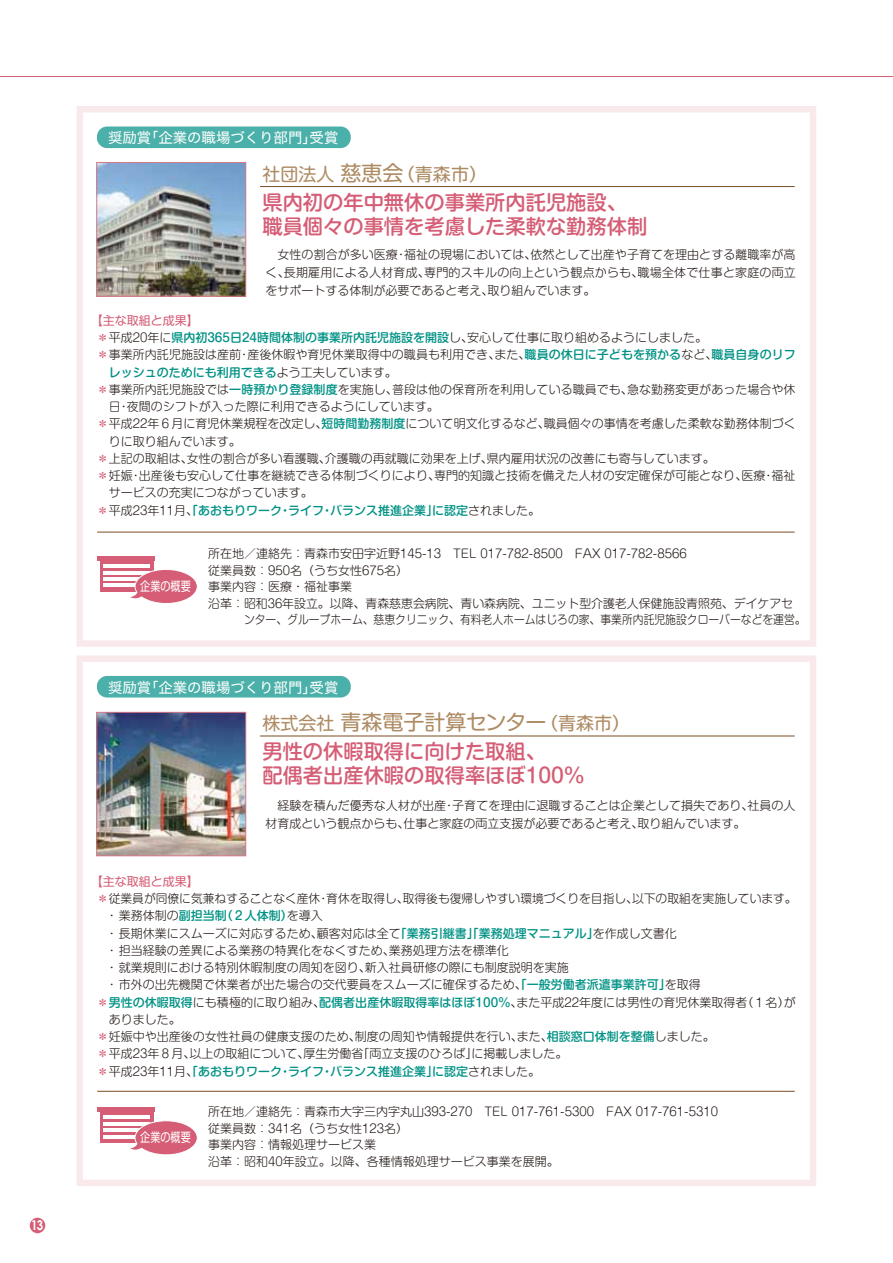
<style>
.page{position:relative;width:893px;height:1263px;background:#fff}
.page>*{position:absolute;margin:0;border:0;box-sizing:border-box;transform-origin:0 0}
.t1{font:21px "Shin M Go Pro";color:#ad8b63}
.t2{font:500 20.25px/24px "Shin M Go Pro";color:#d55e76}
.t3{font:18px "Shin M Go Pro";color:#ad8b63}
.t4{font:14.4px "Hiragino Kaku W4 90 msp RKSJ H";color:#fff}
.t5{font:700 13.5px "Century Gothic";color:#fff;scale:.85 1}
.t6{font:12.6px "Shin M Go Pro";color:#fff;scale:.8 1}
.t7{font:300 12px/16.5px "Shin M Go Pro";color:#221815}
.t8{font:500 12px "Shin M Go Pro";color:#009285}
.t9{font:12px "Shin M Go Pro";color:#d55e76}
.s1{font-size:21px}
.s2{color:#d55e76}
.s3{font-weight:500;color:#009285}
.s4{font-weight:300;color:#221815}
.s5{font-weight:300;color:#d55e76}
.s6{font-size:18px}
</style>
<div class="page">
<div style="left:30px;top:1218px;width:15px;height:15px;background:#d55e76;border-radius:50%"></div>
<div style="left:77px;top:106px;width:739px;height:541px;border:6px solid #f9e9eb"></div>
<div style="left:77px;top:655px;width:739px;height:531px;border:6px solid #f9e9eb"></div>
<img style="left:99px;top:164px;width:145px;height:130px">
<div style="left:97px;top:162px;width:149px;height:134px;border:1px solid #da7888"></div>
<img style="left:99px;top:714px;width:145px;height:140px">
<div style="left:97px;top:712px;width:149px;height:144px;border:1px solid #da7888"></div>
<div style="left:97px;top:126px;width:254px;height:22px;background:#4ab0a9;border-radius:10px"></div>
<hr style="left:0;top:76px;width:893px;height:1px;background:#d55e76">
<hr style="left:260px;top:186px;width:535px;height:1px;background:#7c4e25">
<hr style="left:97px;top:532px;width:698px;height:1px;background:#7c4e25">
<div style="left:97px;top:676px;width:254px;height:21px;background:#4ab0a9;border-radius:10px"></div>
<hr style="left:260px;top:736px;width:535px;height:1px;background:#7c4e25">
<hr style="left:97px;top:1091px;width:698px;height:1px;background:#7c4e25">
<div style="left:100px;top:559px;width:53px;height:32px;background:#d55e76"></div>
<hr style="left:97px;top:556px;width:58px;height:4px;background:#d55e76">
<hr style="left:104px;top:564px;width:46px;height:4px;background:#fff">
<hr style="left:104px;top:571px;width:46px;height:3px;background:#fff">
<hr style="left:104px;top:577px;width:46px;height:4px;background:#fff">
<hr style="left:104px;top:583px;width:46px;height:4px;background:#fff">
<svg style="left:127px;top:569px;width:71px;height:34px"></svg>
<div style="left:100px;top:1110px;width:53px;height:32px;background:#d55e76"></div>
<hr style="left:97px;top:1108px;width:58px;height:4px;background:#d55e76">
<hr style="left:104px;top:1115px;width:46px;height:4px;background:#fff">
<hr style="left:104px;top:1122px;width:46px;height:4px;background:#fff">
<hr style="left:104px;top:1128px;width:46px;height:4px;background:#fff">
<hr style="left:104px;top:1135px;width:46px;height:3px;background:#fff">
<svg style="left:127px;top:1120px;width:71px;height:35px"></svg>
<p class="t5" style="left:31px;top:1215px;width:16px">13</p>
<p class="t4" style="left:108px;top:130px;width:232px">奨励賞「企業の職場づくり部門」受賞</p>
<h3 class="t3" style="left:262px;top:159px;width:226px">社団法人 <span class="s1">慈恵会</span>（青森市）</h3>
<h2 class="t2" style="left:262px;top:187px;width:386px">県内初の年中無休の事業所内託児施設、職員個々の事情を考慮した柔軟な勤務体制</h2>
<p class="t7" style="left:265px;top:244px;width:532px;line-height:18px;text-align:justify">　女性の割合が多い医療・福祉の現場においては、依然として出産や子育てを理由とする離職率が高く、長期雇用による人材育成、専門的スキルの向上という観点からも、職場全体で仕事と家庭の両立をサポートする体制が必要であると考え、取り組んでいます。</p>
<p class="t9" style="left:91px;top:311px;width:109px">【主な取組と成果】</p>
<p class="t7" style="left:97px;top:328px;width:612px"><span class="s2">＊</span>平成20年に<span class="s3">県内初365日24時間体制の事業所内託児施設を開設</span>し、安心して仕事に取り組めるようにしました。</p>
<p class="t7" style="left:97px;top:345px;width:701px"><span class="s2">＊</span>事業所内託児施設は産前・産後休暇や育児休業取得中の職員も利用でき、また、<span class="s3">職員の休日に子どもを預かる</span>など、<span class="s3">職員自身のリフ</span></p>
<p class="t8" style="left:109px;top:362px;width:289px">レッシュのためにも利用できる<span class="s4">よう工夫しています。</span></p>
<p class="t7" style="left:97px;top:380px;width:700px"><span class="s2">＊</span>事業所内託児施設では<span class="s3">一時預かり登録制度</span>を実施し、普段は他の保育所を利用している職員でも、急な勤務変更があった場合や休</p>
<p class="t7" style="left:109px;top:397px;width:332px">日・夜間のシフトが入った際に利用できるようにしています。</p>
<p class="t7" style="left:97px;top:414px;width:701px"><span class="s2">＊</span>平成22年６月に育児休業規程を改定し、<span class="s3">短時間勤務制度</span>について明文化するなど、職員個々の事情を考慮した柔軟な勤務体制づく</p>
<p class="t7" style="left:109px;top:431px;width:133px">りに取り組んでいます。</p>
<p class="t7" style="left:97px;top:449px;width:620px"><span class="s2">＊</span>上記の取組は、女性の割合が多い看護職、介護職の再就職に効果を上げ、県内雇用状況の改善にも寄与しています。</p>
<p class="t7" style="left:97px;top:466px;width:700px"><span class="s2">＊</span>妊娠・出産後も安心して仕事を継続できる体制づくりにより、専門的知識と技術を備えた人材の安定確保が可能となり、医療・福祉</p>
<p class="t7" style="left:109px;top:483px;width:205px">サービスの充実につながっています。</p>
<p class="t8" style="left:97px;top:500px;width:445px"><span class="s5">＊</span><span class="s4">平成23年11月、</span>「あおもりワーク・ライフ・バランス推進企業」に認定<span class="s4">されました。</span></p>
<p class="t6" style="left:140px;top:576px;width:65px">企業の概要</p>
<p class="t7" style="left:208px;top:544px;width:599px">所在地／連絡先：青森市安田字近野145-13　TEL 017-782-8500　FAX 017-782-8566<br>従業員数：950名（うち女性675名）<br>事業内容：医療・福祉事業<br>沿革：昭和36年設立。以降、青森慈恵会病院、青い森病院、ユニット型介護老人保健施設青照苑、デイケアセ　　　ンター、グループホーム、慈恵クリニック、有料老人ホームはじろの家、事業所内託児施設クローバーなどを運営。</p>
<p class="t4" style="left:108px;top:680px;width:232px">奨励賞「企業の職場づくり部門」受賞</p>
<h1 class="t1" style="left:262px;top:705px;width:369px"><span class="s6">株式会社</span> 青森電子計算センター<span class="s6">（青森市）</span></h1>
<h2 class="t2" style="left:262px;top:737px;width:323px">男性の休暇取得に向けた取組、<br>配偶者出産休暇の取得率ほぼ100％</h2>
<p class="t7" style="left:265px;top:795px;width:532px;line-height:18px">　経験を積んだ優秀な人材が出産・子育てを理由に退職することは企業として損失であり、社員の人材育成という観点からも、仕事と家庭の両立支援が必要であると考え、取り組んでいます。</p>
<p class="t9" style="left:91px;top:871px;width:109px">【主な取組と成果】</p>
<p class="t7" style="left:97px;top:889px;width:701px"><span class="s2">＊</span>従業員が同僚に気兼ねすることなく産休・育休を取得し、取得後も復帰しやすい環境づくりを目指し、以下の取組を実施しています。</p>
<p class="t7" style="left:97px;top:906px;width:227px">　・ 業務体制の<span class="s3">副担当制（２人体制）</span>を導入</p>
<p class="t7" style="left:97px;top:923px;width:581px">　・ 長期休業にスムーズに対応するため、顧客対応は全て<span class="s3">「業務引継書」「業務処理マニュアル」</span>を作成し文書化</p>
<p class="t7" style="left:97px;top:940px;width:413px">　・ 担当経験の差異による業務の特異化をなくすため、業務処理方法を標準化</p>
<p class="t7" style="left:97px;top:958px;width:473px">　・ 就業規則における特別休暇制度の周知を図り、新入社員研修の際にも制度説明を実施</p>
<p class="t7" style="left:97px;top:975px;width:605px">　・ 市外の出先機関で休業者が出た場合の交代要員をスムーズに確保するため、<span class="s3">「一般労働者派遣事業許可」</span>を取得</p>
<p class="t7" style="left:97px;top:992px;width:700px"><span class="s2">＊</span><span class="s3">男性の休暇取得</span>にも積極的に取り組み、<span class="s3">配偶者出産休暇取得率はほぼ100％</span>、また平成22年度には男性の育児休業取得者（１名）が</p>
<p class="t7" style="left:109px;top:1009px;width:73px">ありました。</p>
<p class="t7" style="left:97px;top:1027px;width:619px"><span class="s2">＊</span>妊娠中や出産後の女性社員の健康支援のため、制度の周知や情報提供を行い、また、<span class="s3">相談窓口体制を整備</span>しました。</p>
<p class="t7" style="left:97px;top:1044px;width:472px"><span class="s2">＊</span>平成23年８月、以上の取組について、厚生労働省「両立支援のひろば」に掲載しました。</p>
<p class="t8" style="left:97px;top:1061px;width:445px"><span class="s5">＊</span><span class="s4">平成23年11月、</span>「あおもりワーク・ライフ・バランス推進企業」に認定<span class="s4">されました。</span></p>
<p class="t6" style="left:140px;top:1127px;width:65px">企業の概要</p>
<p class="t7" style="left:208px;top:1102px;width:511px">所在地／連絡先：青森市大字三内字丸山393-270　TEL 017-761-5300　FAX 017-761-5310従業員数：341名（うち女性123名）<br>事業内容：情報処理サービス業<br>沿革：昭和40年設立。以降、各種情報処理サービス事業を展開。</p>
</div>
